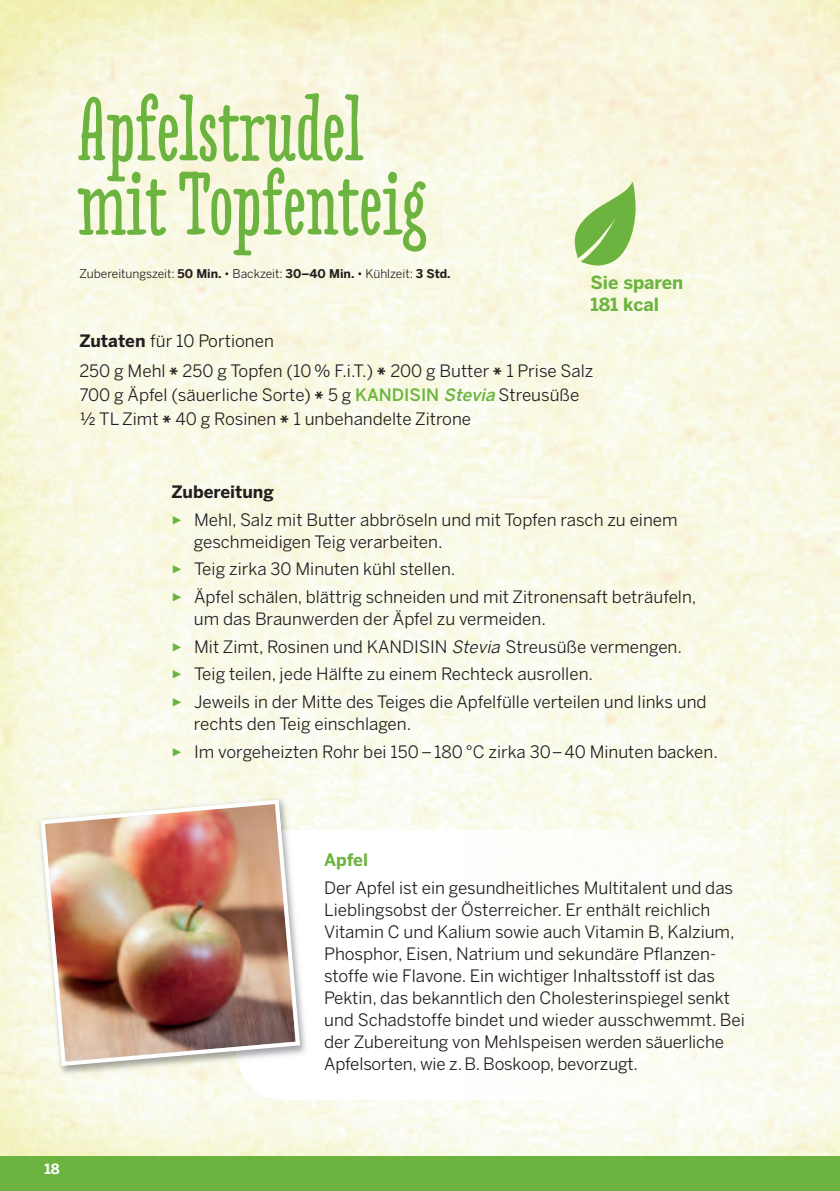
<style>
.page{position:relative;width:840px;height:1191px;background:#fff}
.page>*{position:absolute;margin:0;border:0;box-sizing:border-box;transform-origin:0 0}
.t1{font:700 88px/74px "Love Potion";color:#6cb43f}
.t2{font:700 18px/22px "Benton Sans";color:#6cb43f}
.t3{font:17px/22px "Benton Sans";color:#231f20}
.t4{font:700 17px "Benton Sans";color:#231f20}
.t5{font:700 17px "Benton Sans";letter-spacing:-.005em;color:#6cb43f}
.t6{font:700 14px "Benton Sans";color:#fff}
.t7{font:12px "Benton Sans";color:#231f20}
.s1{font-weight:700}
.s2{font-weight:500;color:#6cb43f}
.s3{font-family:"Eric Benton Sans";font-weight:500;font-style:italic;color:#6cb43f}
.s4{color:#6cb43f}
.s5{font-family:"Eric Benton Sansbook";font-style:italic}
</style>
<div class="page">
<img style="left:0;top:0;width:839px;height:1157px">
<svg style="left:237px;top:830px;width:209px;height:270px"></svg>
<img style="left:446px;top:830px;width:339px;height:270px">
<img style="left:32px;top:792px;width:264px;height:289px">
<img style="left:302px;top:830px;width:14px;height:235px">
<img style="left:38px;top:797px;width:264px;height:271px">
<div style="left:0;top:1157px;width:839px;height:34px;background:#6cb43f"></div>
<svg style="left:571px;top:182px;width:64px;height:84px;background:#aad287"></svg>
<h1 class="t1" style="left:77px;top:103px;width:349px">Apfelstrudel mitTopfenteig</h1>
<p class="t7" style="left:79px;top:267px;width:372px">Zubereitungszeit: <span class="s1">50 Min.</span> • Backzeit: <span class="s1">30–40 Min.</span> • Kühlzeit: <span class="s1">3 Std.</span></p>
<p class="t2" style="left:590px;top:271px;width:94px">Sie sparen<br>181 kcal</p>
<p class="t3" style="left:79px;top:326px;width:515px;line-height:29.6px"><span class="s1">Zutaten</span> für 10 Portionen<br>250 g Mehl <span class="s1">*</span> 250 g Topfen (10% F.i.T.) <span class="s1">*</span> 200 g Butter <span class="s1">*</span> 1 Prise Salz</p>
<p class="t3" style="left:79px;top:383px;width:501px;line-height:24px">700 g Äpfel (säuerliche Sorte) <span class="s1">*</span> 5 g <span class="s2">KANDISIN</span> <span class="s3">Stevia</span> Streusüße ½ TL Zimt <span class="s1">*</span> 40 g Rosinen <span class="s1">*</span> 1 unbehandelte Zitrone</p>
<p class="t4" style="left:171px;top:482px;width:104px">Zubereitung</p>
<p class="t3" style="left:194px;top:509px;width:485px;text-indent:-23px"><span class="s4">✓</span> Mehl, Salz mit Butter abbröseln und mit Topfen rasch zu einem geschmeidigen Teig verarbeiten.</p>
<p class="t3" style="left:171px;top:558px;width:285px"><span class="s4">✓</span> Teig zirka 30 Minuten kühl stellen.</p>
<p class="t3" style="left:194px;top:586px;width:503px;text-indent:-23px"><span class="s4">✓</span> Äpfel schälen, blättrig schneiden und mit Zitronensaft beträufeln, um das Braunwerden der Äpfel zu vermeiden.</p>
<p class="t3" style="left:171px;top:636px;width:512px"><span class="s4">✓</span> Mit Zimt, Rosinen und KANDISIN <span class="s5">Stevia</span> Streusüße vermengen.</p>
<p class="t3" style="left:171px;top:663px;width:423px"><span class="s4">✓</span> Teig teilen, jede Hälfte zu einem Rechteck ausrollen.</p>
<p class="t3" style="left:194px;top:691px;width:514px;text-indent:-23px"><span class="s4">✓</span> Jeweils in der Mitte des Teiges die Apfelfülle verteilen und links und rechts den Teig einschlagen.</p>
<p class="t3" style="left:171px;top:741px;width:547px"><span class="s4">✓</span> Im vorgeheizten Rohr bei 150–180 °C zirka 30–40 Minuten backen.</p>
<p class="t6" style="left:44px;top:1161px;width:17px">18</p>
<p class="t5" style="left:324px;top:850px;width:45px">Apfel</p>
<p class="t3" style="left:324px;top:877px;width:422px">Der Apfel ist ein gesundheitliches Multitalent und das Lieblingsobst der Österreicher. Er enthält reichlich Vitamin C und Kalium sowie auch Vitamin B, Kalzium, Phosphor, Eisen, Natrium und sekundäre Pflanzen&shy;stoffe wie Flavone. Ein wichtiger Inhaltsstoff ist das Pektin, das bekanntlich den Cholesterinspiegel senkt und Schadstoffe bindet und wieder ausschwemmt. Bei der Zubereitung von Mehlspeisen werden säuerliche Apfelsorten, wie z.B. Boskoop, bevorzugt.</p>
</div>
